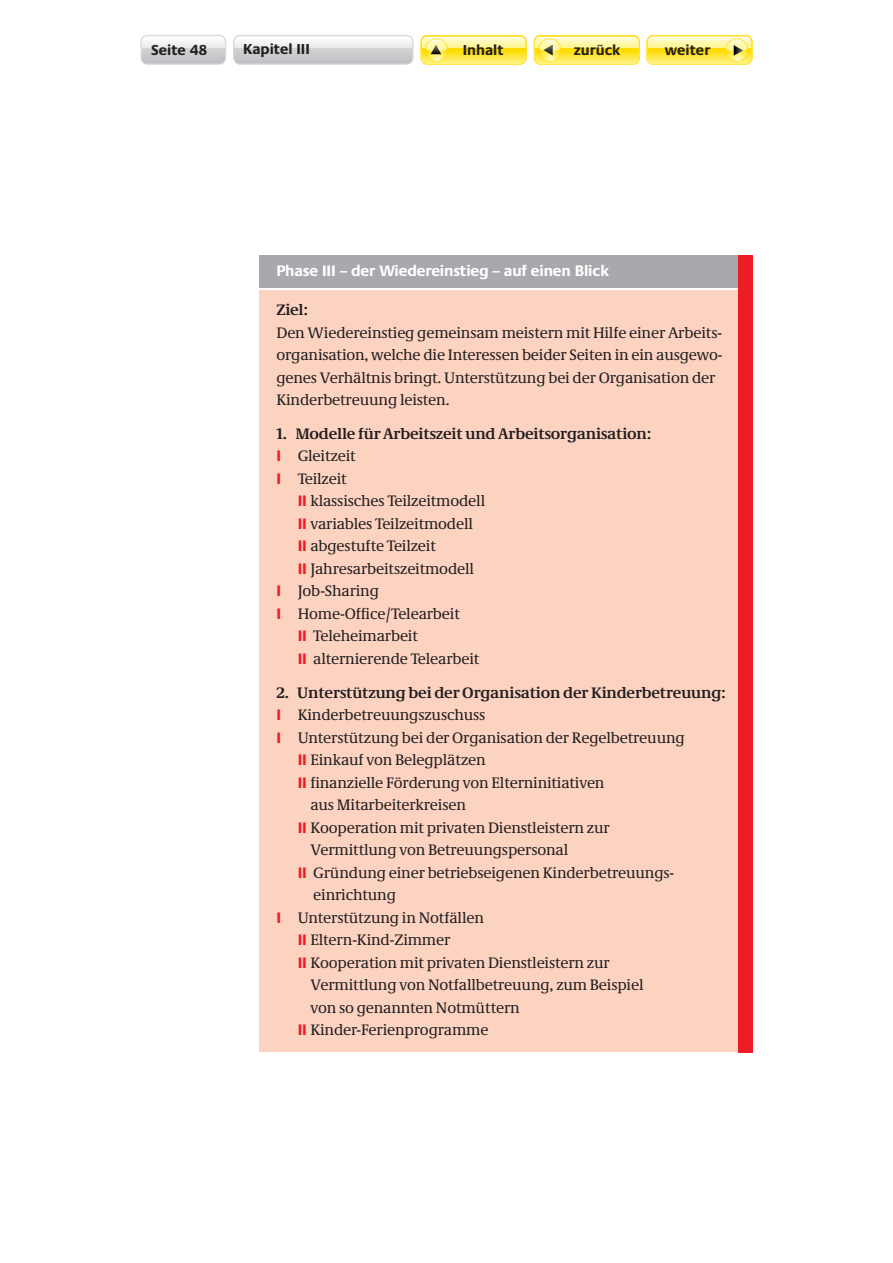
<style>
.page{position:relative;width:893px;height:1263px;background:#fff}
.page>*{position:absolute;margin:0;border:0;box-sizing:border-box;transform-origin:0 0}
.t1{font:15.75px/22.5px "Neue Demos";letter-spacing:-.01em;color:#231f20}
.t2{font:700 15.75px "Neue Demos";letter-spacing:-.01em;color:#231f20}
.t3{font:700 15.75px "Neue Praxis";letter-spacing:-.01em;color:#fff}
.t4{font:700 15px "Neue Praxis";color:#231f20}
.s1{font-weight:700}
.s2{font-family:"Neue Praxis";font-weight:700;color:#ee1d23}
</style>
<div class="page">
<svg style="left:141px;top:35px;width:85px;height:30px;background:#d4d5d7"></svg>
<img style="left:142px;top:37px;width:83px;height:6px">
<svg style="left:233px;top:35px;width:181px;height:30px"></svg>
<svg style="left:646px;top:35px;width:107px;height:30px;background:#fbea6e"></svg>
<svg style="left:534px;top:35px;width:106px;height:30px;background:#fbea6c"></svg>
<svg style="left:420px;top:35px;width:107px;height:30px;background:#fbea6c"></svg>
<div style="left:259px;top:290px;width:479px;height:762px;background:#fcd2c0"></div>
<div style="left:259px;top:255px;width:494px;height:32px;background:#a8a9ad"></div>
<div style="left:738px;top:255px;width:15px;height:797px;background:#ee1d23"></div>
<p class="t4" style="left:151px;top:40px;width:58px">Seite 48</p>
<p class="t4" style="left:243px;top:40px;width:68px">Kapitel III</p>
<p class="t4" style="left:463px;top:40px;width:42px">Inhalt</p>
<p class="t4" style="left:574px;top:40px;width:48px">zurück</p>
<p class="t4" style="left:665px;top:40px;width:47px">weiter</p>
<p class="t3" style="left:276px;top:265px;width:334px">Phase III – der Wiedereinstieg – auf einen Blick</p>
<p class="t1" style="left:276px;top:300px;width:448px"><span class="s1">Ziel:<br></span>Den Wiedereinstieg gemeinsam meistern mit Hilfe einer Arbeits&shy;organisation, welche die Interessen beider Seiten in ein ausgewo&shy;genes Verhältnis bringt. Unterstützung bei der Organisation der Kinderbetreuung leisten.</p>
<p class="t2" style="left:276px;top:428px;width:377px">1. Modelle für Arbeitszeit und Arbeitsorganisation:</p>
<p class="t1" style="left:276px;top:446px;width:81px"><span class="s2">I</span> Gleitzeit</p>
<p class="t1" style="left:276px;top:469px;width:72px"><span class="s2">I</span> Teilzeit</p>
<p class="t1" style="left:298px;top:491px;width:189px"><span class="s2">II</span> klassisches Teilzeitmodell</p>
<p class="t1" style="left:298px;top:514px;width:177px"><span class="s2">II</span> variables Teilzeitmodell</p>
<p class="t1" style="left:298px;top:536px;width:140px"><span class="s2">II</span> abgestufte Teilzeit</p>
<p class="t1" style="left:298px;top:559px;width:178px"><span class="s2">II</span> Jahresarbeitszeitmodell</p>
<p class="t1" style="left:276px;top:581px;width:104px"><span class="s2">I</span> Job-Sharing</p>
<p class="t1" style="left:276px;top:604px;width:185px"><span class="s2">I</span> Home-Office/Telearbeit</p>
<p class="t1" style="left:298px;top:626px;width:122px"><span class="s2">II</span> Teleheimarbeit</p>
<p class="t1" style="left:298px;top:649px;width:183px"><span class="s2">II</span> alternierende Telearbeit</p>
<p class="t2" style="left:276px;top:687px;width:451px">2. Unterstützung bei der Organisation der Kinderbetreuung:</p>
<p class="t1" style="left:276px;top:705px;width:211px"><span class="s2">I</span> Kinderbetreuungszuschuss</p>
<p class="t1" style="left:276px;top:727px;width:410px"><span class="s2">I</span> Unterstützung bei der Organisation der Regelbetreuung</p>
<p class="t1" style="left:298px;top:750px;width:190px"><span class="s2">II</span> Einkauf von Belegplätzen</p>
<p class="t1" style="left:298px;top:772px;width:308px"><span class="s2">II</span> finanzielle Förderung von Elterninitiativen</p>
<p class="t1" style="left:310px;top:795px;width:157px">aus Mitarbeiterkreisen</p>
<p class="t1" style="left:298px;top:817px;width:314px"><span class="s2">II</span> Kooperation mit privaten Dienstleistern zur</p>
<p class="t1" style="left:310px;top:840px;width:259px">Vermittlung von Betreuungspersonal</p>
<p class="t1" style="left:298px;top:862px;width:378px"><span class="s2">II</span> Gründung einer betriebseigenen Kinderbetreuungs-</p>
<p class="t1" style="left:313px;top:885px;width:84px">einrichtung</p>
<p class="t1" style="left:276px;top:907px;width:209px"><span class="s2">I</span> Unterstützung in Notfällen</p>
<p class="t1" style="left:298px;top:930px;width:154px"><span class="s2">II</span> Eltern-Kind-Zimmer</p>
<p class="t1" style="left:298px;top:952px;width:314px"><span class="s2">II</span> Kooperation mit privaten Dienstleistern zur</p>
<p class="t1" style="left:310px;top:975px;width:335px">Vermittlung von Notfallbetreuung, zum Beispiel</p>
<p class="t1" style="left:310px;top:997px;width:211px">von so genannten Notmüttern</p>
<p class="t1" style="left:298px;top:1020px;width:192px"><span class="s2">II</span> Kinder-Ferienprogramme</p>
</div>
